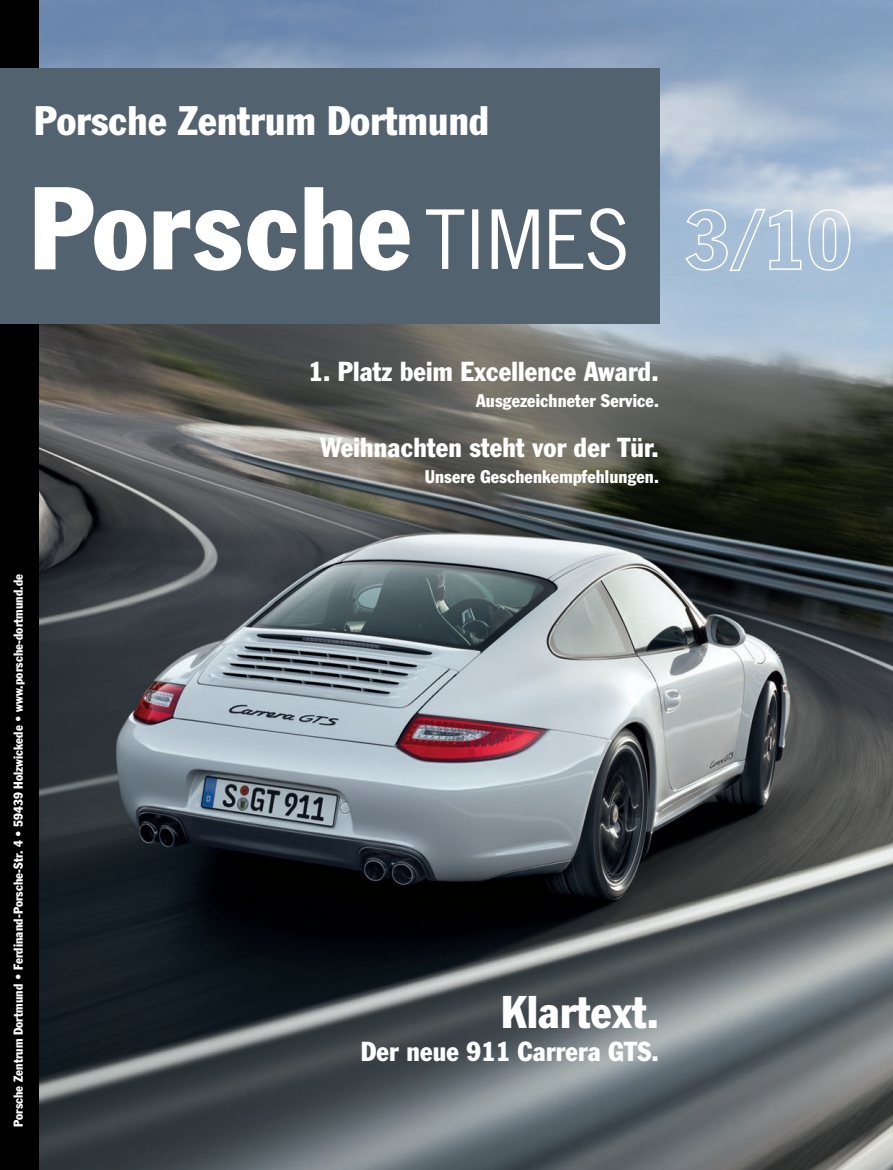
<style>
.page{position:relative;width:893px;height:1170px;background:#fff}
.page>*{position:absolute;margin:0;border:0;box-sizing:border-box;transform-origin:0 0}
.t1{font:condensed 45px "Porsche Franklin Gothic";letter-spacing:.005em;color:#fff}
.t2{font:condensed 40.5px "Porsche Franklin Gothic";letter-spacing:.005em;color:#fff}
.t3{font:condensed 27px "Porsche Franklin Gothic";letter-spacing:.005em;color:#fff}
.t4{font:condensed 18px "Porsche Franklin Gothic";letter-spacing:.005em;color:#fff}
.t5{font:condensed 12.75px "Porsche Franklin Gothic";letter-spacing:.005em;color:#fff}
</style>
<div class="page">
<img style="left:38px;top:0;width:855px;height:1169px">
<div style="left:0;top:0;width:38px;height:1169px;background:#010101"></div>
<div style="left:0;top:68px;width:659px;height:255px;background:#52626f"></div>
<svg style="left:35px;top:187px;width:375px;height:84px"></svg>
<svg style="left:426px;top:208px;width:200px;height:62px"></svg>
<svg style="left:685px;top:209px;width:165px;height:62px;background:#b5c8dc"></svg>
<h2 class="t2" style="left:34px;top:106px;width:457px">Porsche Zentrum Dortmund</h2>
<p class="t5" style="left:14px;top:1127px;width:555px;rotate:-90deg">Porsche Zentrum Dortmund • Ferdinand-Porsche-Str. 4 • 59439 Holzwickede • www.porsche-dortmund.de</p>
<h3 class="t3" style="left:308px;top:361px;width:352px">1. Platz beim Excellence Award.</h3>
<h3 class="t4" style="left:476px;top:394px;width:184px">Ausgezeichneter Service.</h3>
<h3 class="t3" style="left:320px;top:437px;width:340px">Weihnachten steht vor der Tür.</h3>
<h3 class="t4" style="left:425px;top:469px;width:236px">Unsere Geschenkempfehlungen.</h3>
<h1 class="t1" style="left:501px;top:995px;width:159px">Klartext.</h1>
<h3 class="t3" style="left:361px;top:1041px;width:299px">Der neue 911 Carrera GTS.</h3>
</div>
